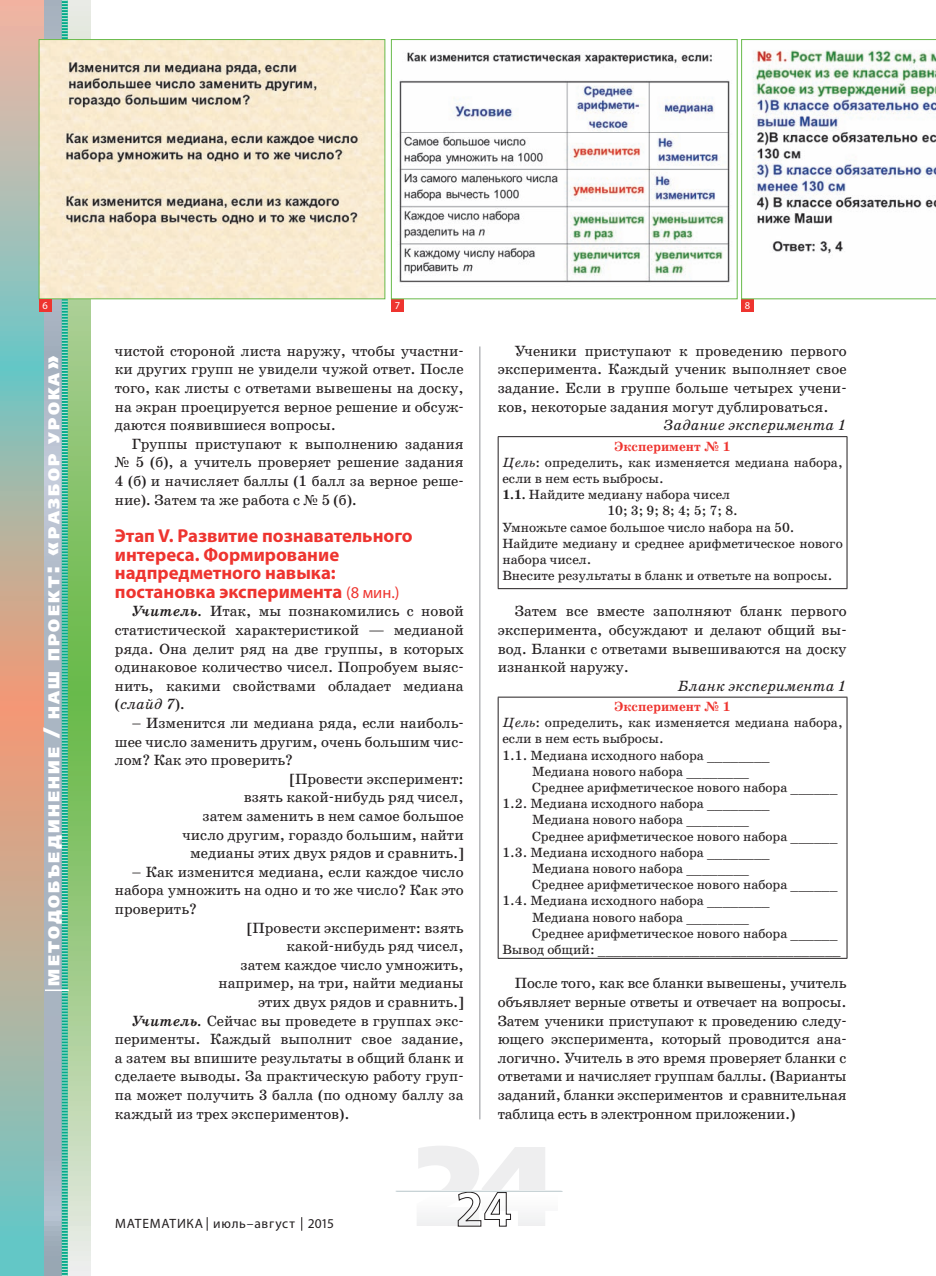
<style>
.page{position:relative;width:936px;height:1276px;background:#fff}
.page>*{position:absolute;margin:0;border:0;box-sizing:border-box;transform-origin:0 0}
.t1{font:700 18.75px/18.6px "Myriad Pro";color:#ee342f}
.t2{font:800 15.75px "Free Set";letter-spacing:.145em;color:#fff}
.t3{font:15px/18.6px "School";color:#231f20;text-align:justify}
.t4{font:italic 15px "School";color:#231f20}
.t5{font:13.5px "School";color:#231f20}
.t6{font:700 13.5px "School";color:#ee342f}
.t7{font:13.5px "Myriad Pro";letter-spacing:.05em;color:#231f20}
.t8{font:10.5px "Myriad Pro";color:#fff}
.s1{font-size:22.5px}
.s2{font-family:"Times New Roman"}
.s3{font-weight:400;font-size:16.5px}
.s4{font-weight:700;font-style:italic}
.s5{font-style:italic}
.s6{font-weight:700}
</style>
<div class="page">
<svg style="left:207px;top:1217px;width:1px;height:13px"></svg>
<svg style="left:301px;top:1217px;width:1px;height:13px"></svg>
<svg style="left:396px;top:1190px;width:167px;height:37px"></svg>
<hr style="left:395px;top:1191px;width:166px;height:1px;background:#c8d3d6">
<svg style="left:69px;top:0;width:22px;height:1276px;background:#9ccb87"></svg>
<svg style="left:0;top:0;width:44px;height:1276px;background:#b1b4a4"></svg>
<svg style="left:44px;top:0;width:17px;height:1276px;background:#acb6c4"></svg>
<svg style="left:61px;top:0;width:8px;height:1276px;background:#59bca8"></svg>
<hr style="left:479px;top:346px;width:1px;height:773px;background:#b6b7bb">
<hr style="left:497px;top:436px;width:350px;height:1px;background:#231f20">
<hr style="left:497px;top:437px;width:1px;height:151px;background:#231f20">
<hr style="left:846px;top:437px;width:1px;height:151px;background:#231f20">
<hr style="left:497px;top:588px;width:350px;height:1px;background:#231f20">
<hr style="left:497px;top:697px;width:350px;height:1px;background:#231f20">
<hr style="left:497px;top:697px;width:1px;height:261px;background:#231f20">
<hr style="left:846px;top:697px;width:1px;height:261px;background:#231f20">
<hr style="left:497px;top:958px;width:350px;height:1px;background:#231f20">
<img style="left:41px;top:41px;width:342px;height:256px">
<div style="left:39px;top:39px;width:346px;height:260px;border:1px solid #68ba4b"></div>
<div style="left:391px;top:299px;width:13px;height:12px;background:#ee342f"></div>
<div style="left:39px;top:299px;width:12px;height:12px;background:#ee342f"></div>
<img style="left:399px;top:52px;width:331px;height:231px">
<div style="left:391px;top:39px;width:346px;height:260px;border:1px solid #68ba4b"></div>
<div style="left:741px;top:299px;width:13px;height:12px;background:#ee342f"></div>
<svg style="left:741px;top:39px;width:194px;height:260px"></svg>
<hr style="left:45px;top:989px;width:24px;height:2px;background:#fff">
<p class="t8" style="left:42px;top:299px;width:7px">6</p>
<p class="t8" style="left:394px;top:299px;width:7px">7</p>
<p class="t8" style="left:744px;top:299px;width:7px">8</p>
<p class="t2" style="left:44px;top:985px;width:631px;rotate:-90deg">МЕТОДОБЪЕДИНЕНИЕ <span class="s1">/</span> НАШ ПРОЕКТ<span class="s1">: «</span>РАЗБОР УРОКА<span class="s1">»</span></p>
<p class="t3" style="left:115px;top:342px;width:350px">чистой стороной листа наружу, чтобы участни&shy;ки других групп не увидели чужой ответ. После того, как листы с ответами вывешены на доску, на экран проецируется верное решение и обсуж&shy;даются появившиеся вопросы.</p>
<p class="t3" style="left:115px;top:435px;width:350px;text-indent:17px">Группы приступают к выполнению задания <span class="s2">№</span> 5 (б), а учитель проверяет решение задания 4 (б) и начисляет баллы (1 балл за верное реше&shy;ние). Затем та же работа с <span class="s2">№</span> 5 (б).</p>
<p class="t1" style="left:115px;top:526px;width:299px">Этап V. Развитие познавательного интереса. Формирование надпредметного навыка: постановка эксперимента <span class="s3">(8 мин.)</span></p>
<p class="t3" style="left:115px;top:602px;width:350px;text-indent:17px"><span class="s4">Учитель.</span> Итак, мы познакомились с новой статистической характеристикой — медианой ряда. Она делит ряд на две группы, в которых одинаковое количество чисел. Попробуем выяс&shy;нить, какими свойствами обладает медиана (<span class="s5">слайд 7</span>).</p>
<p class="t3" style="left:132px;top:714px;width:333px">– Изменится ли медиана ряда, если наиболь-</p>
<p class="t3" style="left:115px;top:732px;width:350px">шее число заменить другим, очень большим чис-</p>
<p class="t3" style="left:115px;top:751px;width:180px">лом? Как это проверить?</p>
<p class="t3" style="left:290px;top:769px;width:175px">[Провести эксперимент:</p>
<p class="t3" style="left:244px;top:788px;width:221px">взять какой-нибудь ряд чисел,</p>
<p class="t3" style="left:202px;top:807px;width:263px">затем заменить в нем самое большое</p>
<p class="t3" style="left:182px;top:825px;width:283px">число другим, гораздо большим, найти</p>
<p class="t3" style="left:190px;top:844px;width:275px">медианы этих двух рядов и сравнить.]</p>
<p class="t3" style="left:132px;top:862px;width:333px">– Как изменится медиана, если каждое число</p>
<p class="t3" style="left:115px;top:881px;width:350px">набора умножить на одно и то же число? Как это</p>
<p class="t3" style="left:115px;top:900px;width:84px">проверить?</p>
<p class="t3" style="left:247px;top:918px;width:218px">[Провести эксперимент: взять</p>
<p class="t3" style="left:286px;top:937px;width:179px">какой-нибудь ряд чисел,</p>
<p class="t3" style="left:240px;top:955px;width:224px">затем каждое число умножить,</p>
<p class="t3" style="left:218px;top:974px;width:246px">например, на три, найти медианы</p>
<p class="t3" style="left:258px;top:993px;width:207px">этих двух рядов и сравнить.]</p>
<p class="t3" style="left:132px;top:1011px;width:333px"><span class="s4">Учитель.</span> Сейчас вы проведете в группах экс-</p>
<p class="t3" style="left:115px;top:1030px;width:350px">перименты. Каждый выполнит свое задание,</p>
<p class="t3" style="left:115px;top:1048px;width:350px">а затем вы впишите результаты в общий бланк и</p>
<p class="t3" style="left:115px;top:1067px;width:350px">сделаете выводы. За практическую работу груп-</p>
<p class="t3" style="left:115px;top:1086px;width:350px">па может получить 3 балла (по одному баллу за</p>
<p class="t3" style="left:115px;top:1104px;width:236px">каждый из трех экспериментов).</p>
<p class="t3" style="left:497px;top:342px;width:350px;text-indent:17px">Ученики приступают к проведению первого эксперимента. Каждый ученик выполняет свое задание. Если в группе больше четырех учени&shy;ков, некоторые задания могут дублироваться.</p>
<p class="t4" style="left:663px;top:417px;width:185px">Задание эксперимента 1</p>
<p class="t6" style="left:614px;top:438px;width:117px">Эксперимент № 1</p>
<p class="t5" style="left:502px;top:454px;width:342px"><span class="s5">Цель</span>: определить, как изменяется медиана набора,</p>
<p class="t5" style="left:502px;top:470px;width:163px">если в нем есть выбросы.</p>
<p class="t5" style="left:502px;top:486px;width:229px"><span class="s6">1.1.</span> Найдите медиану набора чисел</p>
<p class="t5" style="left:607px;top:503px;width:132px">10; 3; 9; 8; 4; 5; 7; 8.</p>
<p class="t5" style="left:502px;top:519px;width:294px">Умножьте самое большое число набора на 50.</p>
<p class="t5" style="left:502px;top:535px;width:342px">Найдите медиану и среднее арифметическое нового</p>
<p class="t5" style="left:502px;top:551px;width:91px">набора чисел.</p>
<p class="t5" style="left:502px;top:567px;width:331px">Внесите результаты в бланк и ответьте на вопросы.</p>
<p class="t3" style="left:497px;top:602px;width:350px;text-indent:17px">Затем все вместе заполняют бланк первого эксперимента, обсуждают и делают общий вы&shy;вод. Бланки с ответами вывешиваются на доску изнанкой наружу.</p>
<p class="t4" style="left:677px;top:677px;width:171px">Бланк эксперимента 1</p>
<p class="t6" style="left:614px;top:698px;width:117px">Эксперимент № 1</p>
<p class="t5" style="left:502px;top:714px;width:342px"><span class="s5">Цель</span>: определить, как изменяется медиана набора,</p>
<p class="t5" style="left:502px;top:731px;width:163px">если в нем есть выбросы.</p>
<p class="t5" style="left:502px;top:747px;width:269px">1.1. Медиана исходного набора ________</p>
<p class="t5" style="left:532px;top:763px;width:218px">Медиана нового набора ________</p>
<p class="t5" style="left:532px;top:779px;width:307px">Среднее арифметическое нового набора ______</p>
<p class="t5" style="left:502px;top:795px;width:269px">1.2. Медиана исходного набора ________</p>
<p class="t5" style="left:532px;top:812px;width:218px">Медиана нового набора ________</p>
<p class="t5" style="left:532px;top:828px;width:307px">Среднее арифметическое нового набора ______</p>
<p class="t5" style="left:502px;top:844px;width:269px">1.3. Медиана исходного набора ________</p>
<p class="t5" style="left:532px;top:860px;width:218px">Медиана нового набора ________</p>
<p class="t5" style="left:532px;top:876px;width:307px">Среднее арифметическое нового набора ______</p>
<p class="t5" style="left:502px;top:893px;width:269px">1.4. Медиана исходного набора ________</p>
<p class="t5" style="left:532px;top:909px;width:218px">Медиана нового набора ________</p>
<p class="t5" style="left:532px;top:925px;width:307px">Среднее арифметическое нового набора ______</p>
<p class="t5" style="left:502px;top:941px;width:340px">Вывод общий: _______________________________</p>
<p class="t3" style="left:497px;top:974px;width:350px;text-indent:17px">После того, как все бланки вывешены, учитель объявляет верные ответы и отвечает на вопросы.<br>Затем ученики приступают к проведению следу&shy;ющего эксперимента, который проводится ана&shy;логично. Учитель в это время проверяет бланки с ответами и начисляет группам баллы. (Варианты заданий, бланки экспериментов и сравнительная таблица есть в электронном приложении.)</p>
<p class="t7" style="left:115px;top:1214px;width:220px">МАТЕМАТИКА июль–август 2015</p>
</div>
